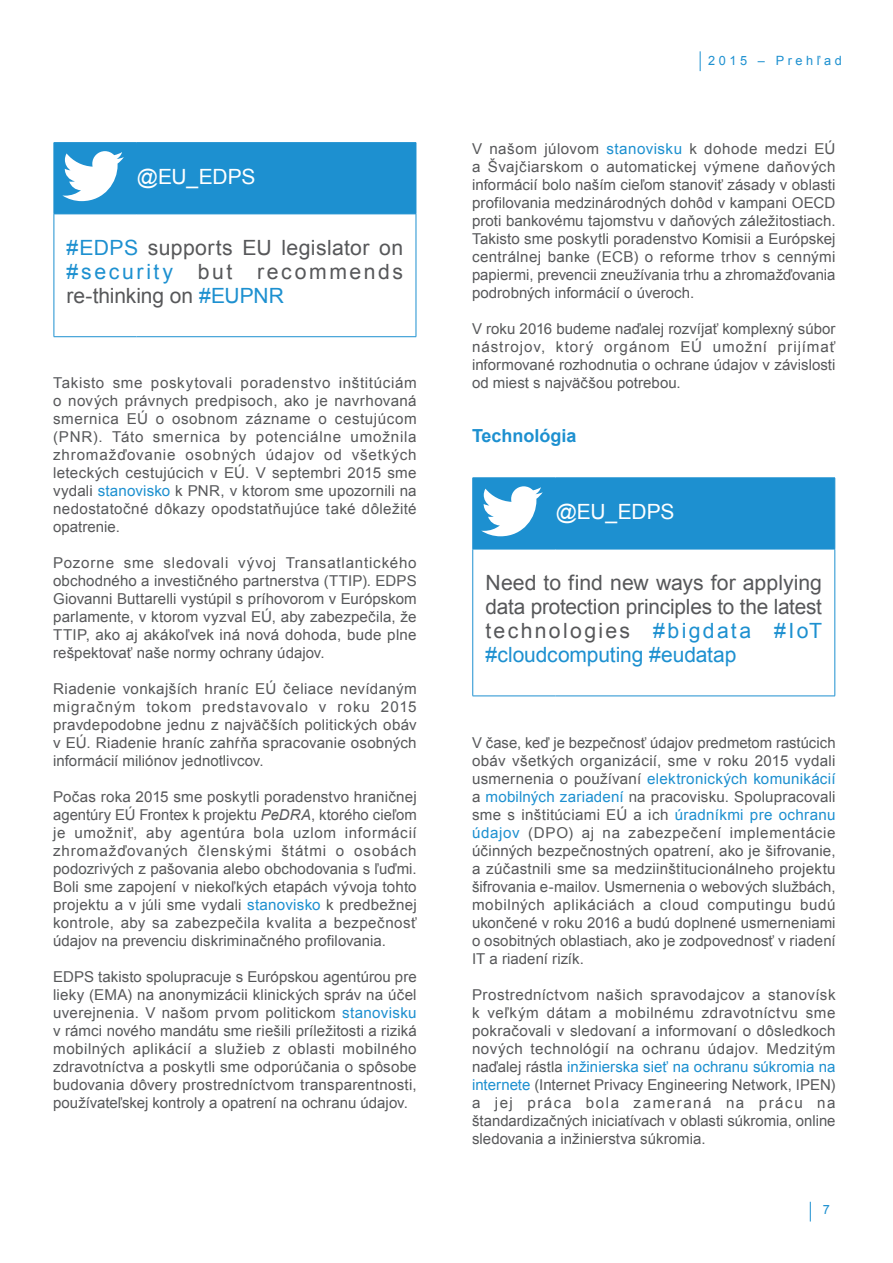
<style>
.page{position:relative;width:893px;height:1263px;background:#fff}
.page>*{position:absolute;margin:0;border:0;box-sizing:border-box;transform-origin:0 0}
.Box__Tweet{font:21px/24px "Arial";letter-spacing:.02em;color:#57585a;text-align:justify}
.Box__Tweet_title{font:21px "Arial";letter-spacing:-.015em;color:#fff}
.Text__Intertitle_bl{font:700 18px "Arial";color:#1d90d0}
.Text__Body{font:15px/18px "Arial";letter-spacing:.005em;color:#57585a;text-align:justify}
.t1{font:12.75px "Arial";letter-spacing:.28em;color:#1d90d0}
.s1{color:#1d90d0}
.s2{font-style:italic}
</style>
<div class="page">
<svg style="left:810px;top:1202px;width:1px;height:19px"></svg>
<svg style="left:700px;top:51px;width:1px;height:20px"></svg>
<hr style="left:54px;top:142px;width:83px;height:1px;background:#1d90d0">
<hr style="left:137px;top:142px;width:279px;height:1px;background:#1d90d0">
<hr style="left:416px;top:143px;width:1px;height:71px;background:#1d90d0">
<hr style="left:54px;top:214px;width:83px;height:1px;background:#1d90d0">
<hr style="left:54px;top:214px;width:1px;height:122px;background:#1d90d0">
<hr style="left:137px;top:214px;width:279px;height:1px;background:#1d90d0">
<hr style="left:416px;top:214px;width:1px;height:122px;background:#1d90d0">
<hr style="left:54px;top:336px;width:83px;height:1px;background:#1d90d0">
<hr style="left:137px;top:336px;width:279px;height:1px;background:#1d90d0">
<svg style="left:54px;top:143px;width:362px;height:71px;background:#2d97d3"></svg>
<hr style="left:472px;top:478px;width:1px;height:71px;background:#1d90d0">
<hr style="left:835px;top:478px;width:1px;height:71px;background:#1d90d0">
<hr style="left:472px;top:549px;width:83px;height:1px;background:#1d90d0">
<hr style="left:472px;top:549px;width:1px;height:147px;background:#1d90d0">
<hr style="left:555px;top:549px;width:280px;height:1px;background:#1d90d0">
<hr style="left:835px;top:549px;width:1px;height:147px;background:#1d90d0">
<hr style="left:472px;top:696px;width:83px;height:1px;background:#1d90d0">
<hr style="left:555px;top:696px;width:280px;height:1px;background:#1d90d0">
<svg style="left:473px;top:478px;width:362px;height:71px;background:#2d97d3"></svg>
<p class="Box__Tweet_title" style="left:137px;top:163px;width:120px">@EU_EDPS</p>
<p class="Box__Tweet" style="left:67px;top:236px;width:338px"><span class="s1">#EDPS</span> supports EU legislator on <span class="s1">#security</span> but recommends re-thinking on <span class="s1">#EUPNR</span></p>
<p class="Text__Body" style="left:53px;top:374px;width:365px">Takisto sme poskytovali poradenstvo inštitúciám o nových právnych predpisoch, ako je navrhovaná smernica EÚ o osobnom zázname o cestujúcom (PNR). Táto smernica by potenciálne umožnila zhromažďovanie osobných údajov od všetkých leteckých cestujúcich v EÚ. V septembri 2015 sme vydali <span class="s1">stanovisko</span> k PNR, v ktorom sme upozornili na nedostatočné dôkazy opodstatňujúce také dôležité opatrenie.</p>
<p class="Text__Body" style="left:53px;top:554px;width:365px">Pozorne sme sledovali vývoj Transatlantického obchodného a investičného partnerstva (TTIP). EDPS Giovanni Buttarelli vystúpil s príhovorom v Európskom parlamente, v ktorom vyzval EÚ, aby zabezpečila, že TTIP, ako aj akákoľvek iná nová dohoda, bude plne rešpektovať naše normy ochrany údajov.</p>
<p class="Text__Body" style="left:53px;top:680px;width:365px">Riadenie vonkajších hraníc EÚ čeliace nevídaným migračným tokom predstavovalo v roku 2015 pravdepodobne jednu z najväčších politických obáv v EÚ. Riadenie hraníc zahŕňa spracovanie osobných informácií miliónov jednotlivcov.</p>
<p class="Text__Body" style="left:53px;top:788px;width:365px">Počas roka 2015 sme poskytli poradenstvo hraničnej agentúry EÚ Frontex k projektu <span class="s2">PeDRA</span>, ktorého cieľom je umožniť, aby agentúra bola uzlom informácií zhromažďovaných členskými štátmi o osobách podozrivých z pašovania alebo obchodovania s ľuďmi.<br>Boli sme zapojení v niekoľkých etapách vývoja tohto projektu a v júli sme vydali <span class="s1">stanovisko</span> k predbežnej kontrole, aby sa zabezpečila kvalita a bezpečnosť údajov na prevenciu diskriminačného profilovania.</p>
<p class="Text__Body" style="left:53px;top:968px;width:365px">EDPS takisto spolupracuje s Európskou agentúrou pre lieky (EMA) na anonymizácii klinických správ na účel uverejnenia. V našom prvom politickom <span class="s1">stanovisku </span>v rámci nového mandátu sme riešili príležitosti a riziká mobilných aplikácií a služieb z oblasti mobilného zdravotníctva a poskytli sme odporúčania o spôsobe budovania dôvery prostredníctvom transparentnosti, používateľskej kontroly a opatrení na ochranu údajov.</p>
<p class="t1" style="left:708px;top:52px;width:135px">2015 – Prehľad</p>
<p class="Text__Body" style="left:472px;top:140px;width:365px">V našom júlovom <span class="s1">stanovisku</span> k dohode medzi EÚ a Švajčiarskom o automatickej výmene daňových informácií bolo naším cieľom stanoviť zásady v oblasti profilovania medzinárodných dohôd v kampani OECD proti bankovému tajomstvu v daňových záležitostiach.<br>Takisto sme poskytli poradenstvo Komisii a Európskej centrálnej banke (ECB) o reforme trhov s cennými papiermi, prevencii zneužívania trhu a zhromažďovania podrobných informácií o úveroch.</p>
<p class="Text__Body" style="left:472px;top:320px;width:365px">V roku 2016 budeme naďalej rozvíjať komplexný súbor nástrojov, ktorý orgánom EÚ umožní prijímať informované rozhodnutia o ochrane údajov v závislosti od miest s najväčšou potrebou.</p>
<p class="Text__Intertitle_bl" style="left:472px;top:423px;width:106px">Technológia</p>
<p class="Box__Tweet_title" style="left:556px;top:498px;width:120px">@EU_EDPS</p>
<p class="Box__Tweet" style="left:485px;top:571px;width:338px">Need to find new ways for applying data protection principles to the latest technologies <span class="s1">#bigdata #IoT #cloudcomputing #eudatap</span></p>
<p class="Text__Body" style="left:472px;top:734px;width:365px">V čase, keď je bezpečnosť údajov predmetom rastúcich obáv všetkých organizácií, sme v roku 2015 vydali usmernenia o používaní <span class="s1">elektronických komunikácií </span>a <span class="s1">mobilných zariadení</span> na pracovisku. Spolupracovali sme s inštitúciami EÚ a ich <span class="s1">úradníkmi pre ochranu údajov</span> (DPO) aj na zabezpečení implementácie účinných bezpečnostných opatrení, ako je šifrovanie, a zúčastnili sme sa medziinštitucionálneho projektu šifrovania e-mailov. Usmernenia o webových službách, mobilných aplikáciách a cloud computingu budú ukončené v roku 2016 a budú doplnené usmerneniami o osobitných oblastiach, ako je zodpovednosť v riadení IT a riadení rizík.</p>
<p class="Text__Body" style="left:472px;top:986px;width:365px">Prostredníctvom našich spravodajcov a stanovísk k veľkým dátam a mobilnému zdravotníctvu sme pokračovali v sledovaní a informovaní o dôsledkoch nových technológií na ochranu údajov. Medzitým naďalej rástla <span class="s1">inžinierska sieť na ochranu súkromia na internete</span> (Internet Privacy Engineering Network, IPEN) a jej práca bola zameraná na prácu na štandardizačných iniciatívach v oblasti súkromia, online sledovania a inžinierstva súkromia.</p>
<p class="t1" style="left:823px;top:1201px;width:9px">7</p>
</div>
